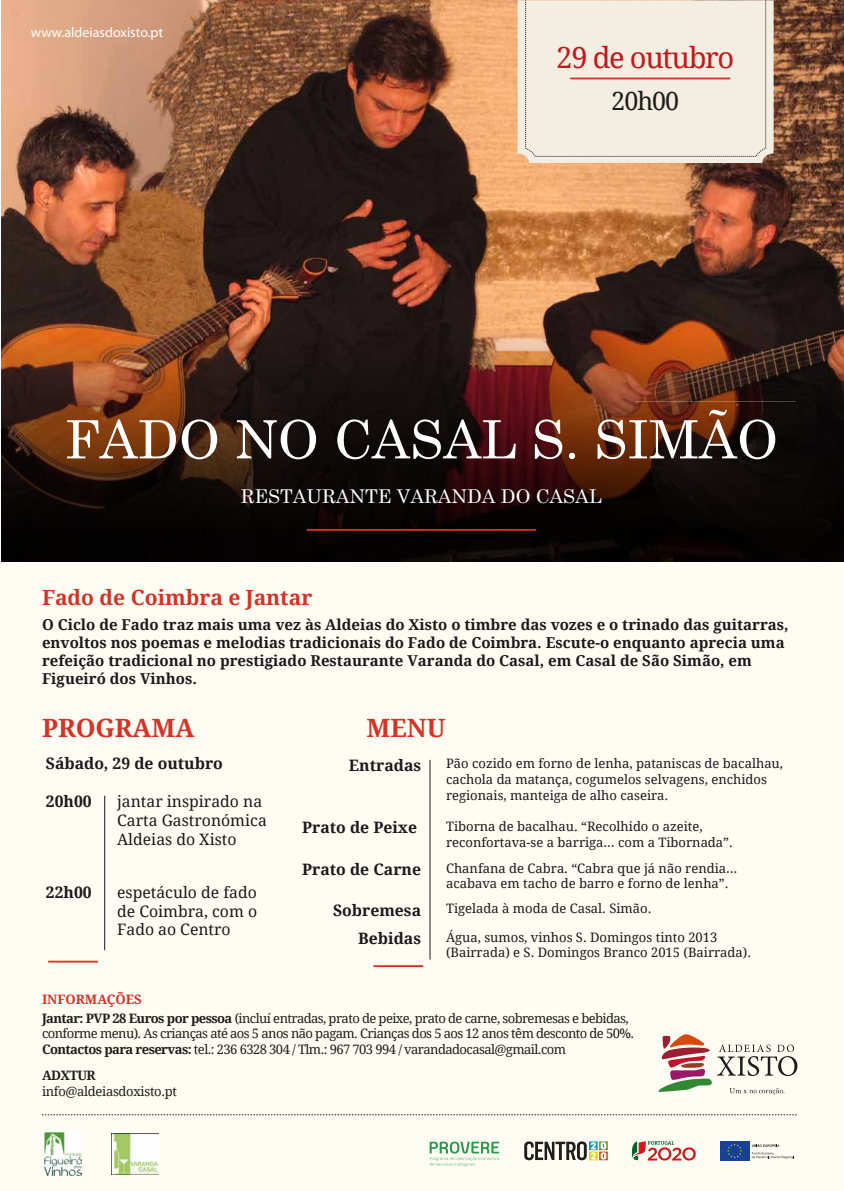
<style>
.page{position:relative;width:844px;height:1191px;background:#fff}
.page>*{position:absolute;margin:0;border:0;box-sizing:border-box;transform-origin:0 0}
.t1{font:52.8px "Century";color:#fff}
.t2{font:29px "Droid Serif";letter-spacing:-.045em;color:#c31718}
.t3{font:700 25.2px "Droid Serif";color:#d63225}
.t4{font:25px "Droid Serif";letter-spacing:-.045em;color:#1d1d1b}
.t5{font:700 21px "Droid Serif";color:#d63225}
.t6{font:19px "Century";color:#fff}
.t7{font:15.8px/18.9px "Droid Serif";color:#1c191d}
.t8{font:700 15.8px "Droid Serif";color:#1c191d}
.t9{font:700 15px/18px "Droid Serif";color:#1c191d}
.t10{font:14px "Myriad Pro";color:#fff}
.t11{font:13px/15.6px "Droid Serif";color:#1c191d}
.t12{font:13px/19px "Droid Serif";letter-spacing:-.045em;color:#1e1e1c}
.t13{font:13px "Droid Serif";letter-spacing:-.025em;color:#1e1e1c}
.t14{font:700 13px "Droid Serif";letter-spacing:-.045em;color:#1e1e1c}
.s1{font-weight:700;color:#d63225}
.s2{font-weight:700}
</style>
<div class="page">
<img style="left:1px;top:0;width:842px;height:562px">
<img style="left:2px;top:330px;width:841px;height:232px">
<img style="left:773px;top:19px;width:44px;height:51px">
<div style="left:0;top:562px;width:843px;height:629px;background:#fffcf4"></div>
<svg style="left:517px;top:0;width:256px;height:163px;background:#ede2d5"></svg>
<div style="left:525px;top:0;width:240px;height:157px;background:#f4ede2"></div>
<svg style="left:42px;top:1114px;width:755px;height:1px"></svg>
<svg style="left:429px;top:1141px;width:70px;height:25px"></svg>
<svg style="left:632px;top:1141px;width:63px;height:19px"></svg>
<svg style="left:524px;top:1141px;width:83px;height:19px"></svg>
<svg style="left:751px;top:1144px;width:43px;height:15px"></svg>
<div style="left:719px;top:1141px;width:29px;height:19px;background:#164194"></div>
<svg style="left:727px;top:1143px;width:14px;height:15px"></svg>
<hr style="left:570px;top:78px;width:160px;height:1px;background:#d63225">
<hr style="left:306px;top:529px;width:230px;height:2px;background:#d63225">
<svg style="left:658px;top:1034px;width:139px;height:60px"></svg>
<hr style="left:48px;top:961px;width:50px;height:1px;background:#d63225">
<hr style="left:104px;top:796px;width:1px;height:154px;background:#1c191d">
<hr style="left:373px;top:965px;width:50px;height:2px;background:#d63225">
<hr style="left:429px;top:760px;width:1px;height:199px;background:#1c191d">
<img style="left:44px;top:1132px;width:37px;height:44px">
<img style="left:111px;top:1134px;width:48px;height:40px">
<p class="t10" style="left:31px;top:23px;width:134px">www.aldeiasdoxisto.pt</p>
<h2 class="t2" style="left:556px;top:39px;width:179px">29 de outubro</h2>
<h3 class="t4" style="left:611px;top:85px;width:69px">20h00</h3>
<h1 class="t1" style="left:64px;top:395px;width:715px">FADO NO CASAL S. SIMÃO</h1>
<h3 class="t6" style="left:240px;top:481px;width:362px">RESTAURANTE VARANDA DO CASAL</h3>
<h3 class="t5" style="left:42px;top:584px;width:272px">Fado de Coimbra e Jantar</h3>
<p class="t9" style="left:42px;top:615px;width:747px">O Ciclo de Fado traz mais uma vez às Aldeias do Xisto o timbre das vozes e o trinado das guitarras, envoltos nos poemas e melodias tradicionais do Fado de Coimbra. Escute-o enquanto aprecia uma refeição tradicional no prestigiado Restaurante Varanda do Casal, em Casal de São Simão, em Figueiró dos Vinhos.</p>
<h3 class="t3" style="left:42px;top:713px;width:154px">PROGRAMA</h3>
<h3 class="t3" style="left:366px;top:713px;width:81px">MENU</h3>
<p class="t8" style="left:46px;top:753px;width:178px">Sábado, 29 de outubro</p>
<p class="t11" style="left:446px;top:756px;width:338px">Pão cozido em forno de lenha, pataniscas de bacalhau, cachola da matança, cogumelos selvagens, enchidos regionais, manteiga de alho caseira.</p>
<p class="t11" style="left:446px;top:819px;width:288px">Tiborna de bacalhau. “Recolhido o azeite, reconfortava-se a barriga… com a Tibornada”.</p>
<p class="t8" style="left:349px;top:755px;width:74px">Entradas</p>
<p class="t8" style="left:46px;top:791px;width:47px">20h00</p>
<p class="t7" style="left:117px;top:792px;width:151px">jantar inspirado na<br>Carta Gastronómica<br>Aldeias do Xisto</p>
<p class="t8" style="left:302px;top:818px;width:116px">Prato de Peixe</p>
<p class="t8" style="left:46px;top:882px;width:47px">22h00</p>
<p class="t7" style="left:117px;top:883px;width:141px;text-align:justify">espetáculo de fado de Coimbra, com o Fado ao Centro</p>
<p class="t8" style="left:302px;top:860px;width:120px">Prato de Carne</p>
<p class="t11" style="left:446px;top:860px;width:293px">Chanfana de Cabra. “Cabra que já não rendia… acabava em tacho de barro e forno de lenha”.</p>
<p class="t8" style="left:333px;top:900px;width:90px">Sobremesa</p>
<p class="t11" style="left:446px;top:901px;width:207px">Tigelada à moda de Casal. Simão.</p>
<p class="t8" style="left:358px;top:928px;width:64px">Bebidas</p>
<p class="t11" style="left:446px;top:929px;width:306px">Água, sumos, vinhos S. Domingos tinto 2013 (Bairrada) e S. Domingos Branco 2015 (Bairrada).</p>
<p class="t12" style="left:42px;top:990px;width:588px"><span class="s1">INFORMAÇÕES<br></span><span class="s2">Jantar: PVP 28 Euros por pessoa</span> (incluí entradas, prato de peixe, prato de carne, sobremesas e bebidas,</p>
<p class="t12" style="left:42px;top:1026px;width:593px;line-height:15.6px">conforme menu). As crianças até aos 5 anos não pagam. Crianças dos 5 aos 12 anos têm desconto de 50%.<br><span class="s2">Contactos para reservas:</span> tel.: 236 6328 304 / Tlm.: 967 703 994 / varandadocasal@gmail.com</p>
<p class="t14" style="left:42px;top:1068px;width:55px">ADXTUR</p>
<p class="t13" style="left:42px;top:1083px;width:136px">info@aldeiasdoxisto.pt</p>
</div>
